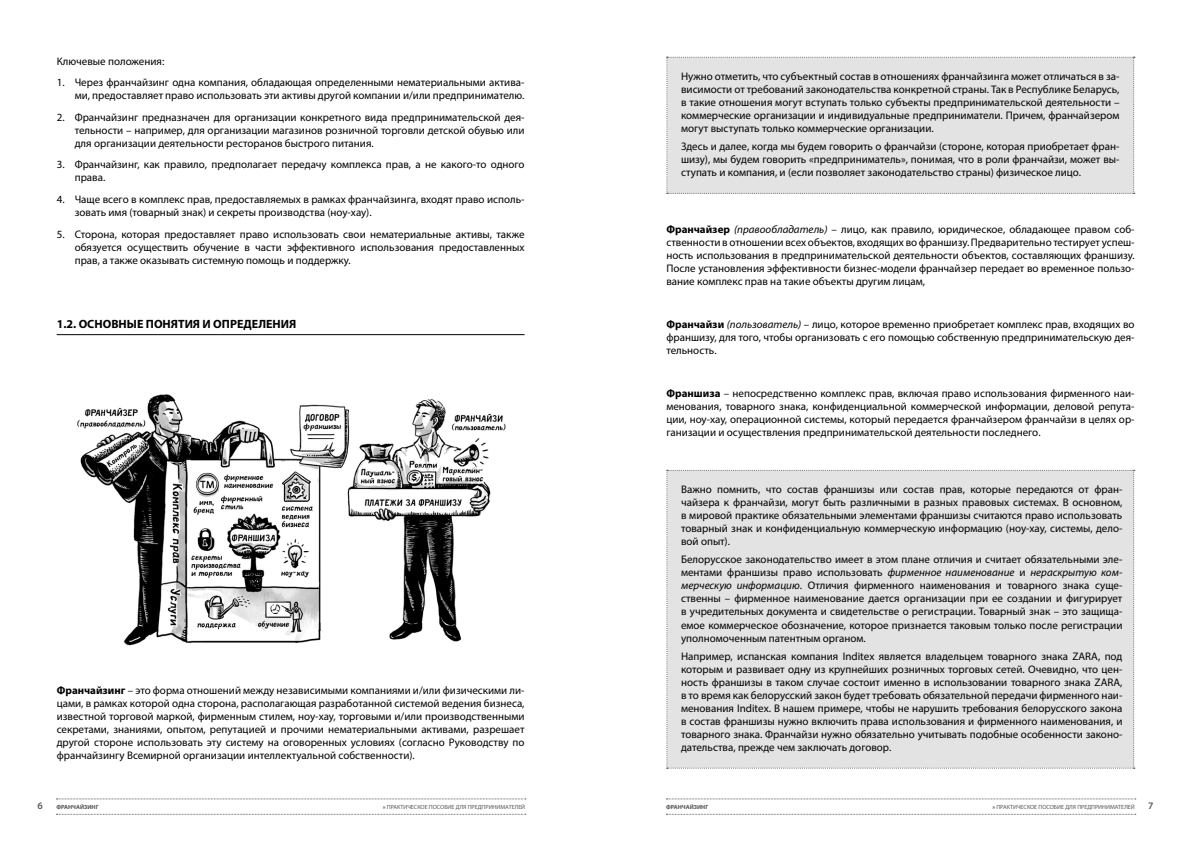
<style>
.page{position:relative;width:1191px;height:842px;background:#fff}
.page>*{position:absolute;margin:0;border:0;box-sizing:border-box;transform-origin:0 0}
.t1{font:700 12px "Myriad Pro";color:#000}
.t2{font:11px/13px "Myriad Pro";color:#000;text-align:justify}
.t3{font:600 10px "Myriad Pro";color:#575756}
.t4{font:6px "Myriad Pro";color:#575756}
.t5{font:700 6px "Myriad Pro";color:#575756}
.s1{font-weight:700}
.s2{font-style:italic}
</style>
<div class="page">
<svg style="left:666px;top:799px;width:469px;height:1px"></svg>
<svg style="left:56px;top:799px;width:470px;height:1px"></svg>
<svg style="left:56px;top:814px;width:470px;height:1px"></svg>
<svg style="left:666px;top:814px;width:469px;height:1px"></svg>
<img style="left:77px;top:394px;width:429px;height:252px">
<hr style="left:57px;top:334px;width:467px;height:1px;background:#000">
<div style="left:666px;top:57px;width:468px;height:137px;background:#e3e3e3"></div>
<div style="left:666px;top:470px;width:468px;height:299px;background:#e3e3e3"></div>
<p class="t2" style="left:57px;top:55px;width:109px">Ключевые положения:</p>
<p class="t2" style="left:57px;top:76px;width:469px;text-align:right">1. Через франчайзинг одна компания, обладающая определенными нематериальными актива&shy;ми, предоставляет право использовать эти активы другой компании и/или предпринимателю.</p>
<p class="t2" style="left:75px;top:111px;width:451px;text-indent:-18px">2. Франчайзинг предназначен для организации конкретного вида предпринимательской дея&shy;тельности – например, для организации магазинов розничной торговли детской обувью или для организации деятельности ресторанов быстрого питания.</p>
<p class="t2" style="left:75px;top:158px;width:451px;text-indent:-18px">3. Франчайзинг, как правило, предполагает передачу комплекса прав, а не какого-то одного права.</p>
<p class="t2" style="left:75px;top:193px;width:451px;text-indent:-18px">4. Чаще всего в комплекс прав, предоставляемых в рамках франчайзинга, входят право исполь&shy;зовать имя (товарный знак) и секреты производства (ноу-хау).</p>
<p class="t2" style="left:75px;top:227px;width:451px;text-indent:-18px">5. Сторона, которая предоставляет право использовать свои нематериальные активы, также обязуется осуществить обучение в части эффективного использования предоставленных прав, а также оказывать системную помощь и поддержку.</p>
<p class="t1" style="left:57px;top:316px;width:241px">1.2. ОСНОВНЫЕ ПОНЯТИЯ И ОПРЕДЕЛЕНИЯ</p>
<p class="t2" style="left:57px;top:683px;width:469px"><span class="s1">Франчайзинг</span> – это форма отношений между независимыми компаниями и/или физическими ли&shy;цами, в рамках которой одна сторона, располагающая разработанной системой ведения бизнеса, известной торговой маркой, фирменным стилем, ноу-хау, торговыми и/или производственными секретами, знаниями, опытом, репутацией и прочими нематериальными активами, разрешает другой стороне использовать эту систему на оговоренных условиях (согласно Руководству по франчайзингу Всемирной организации интеллектуальной собственности).</p>
<p class="t2" style="left:681px;top:69px;width:440px">Нужно отметить, что субъектный состав в отношениях франчайзинга может отличаться в за&shy;висимости от требований законодательства конкретной страны. Так в Республике Беларусь, в такие отношения могут вступать только субъекты предпринимательской деятельности – коммерческие организации и индивидуальные предприниматели. Причем, франчайзером могут выступать только коммерческие организации.</p>
<p class="t2" style="left:681px;top:140px;width:440px">Здесь и далее, когда мы будем говорить о франчайзи (стороне, которая приобретает фран&shy;шизу), мы будем говорить «предприниматель», понимая, что в роли франчайзи, может вы&shy;ступать и компания, и (если позволяет законодательство страны) физическое лицо.</p>
<p class="t2" style="left:666px;top:222px;width:470px"><span class="s1">Франчайзер</span> <span class="s2">(правообладатель)</span> – лицо, как правило, юридическое, обладающее правом соб&shy;ственности в отношении всех объектов, входящих во франшизу. Предварительно тестирует успеш&shy;ность использования в предпринимательской деятельности объектов, составляющих франшизу.<br>После установления эффективности бизнес-модели франчайзер передает во временное пользо&shy;вание комплекс прав на такие объекты другим лицам,</p>
<p class="t2" style="left:666px;top:317px;width:470px"><span class="s1">Франчайзи</span> <span class="s2">(пользователь)</span> – лицо, которое временно приобретает комплекс прав, входящих во франшизу, для того, чтобы организовать с его помощью собственную предпринимательскую дея&shy;тельность.</p>
<p class="t2" style="left:666px;top:386px;width:470px"><span class="s1">Франшиза</span> – непосредственно комплекс прав, включая право использования фирменного наи&shy;менования, товарного знака, конфиденциальной коммерческой информации, деловой репута&shy;ции, ноу-хау, операционной системы, который передается франчайзером франчайзи в целях ор&shy;ганизации и осуществления предпринимательской деятельности последнего.</p>
<p class="t2" style="left:681px;top:482px;width:443px">Важно помнить, что состав франшизы или состав прав, которые передаются от фран&shy;чайзера к франчайзи, могут быть различными в разных правовых системах. В основном, в мировой практике обязательными элементами франшизы считаются право использовать товарный знак и конфиденциальную коммерческую информацию (ноу-хау, системы, дело&shy;вой опыт).</p>
<p class="t2" style="left:681px;top:553px;width:443px">Белорусское законодательство имеет в этом плане отличия и считает обязательными эле&shy;ментами франшизы право использовать <span class="s2">фирменное наименование</span> и <span class="s2">нераскрытую ком&shy;мерческую информацию</span>. Отличия фирменного наименования и товарного знака суще&shy;ственны – фирменное наименование дается организации при ее создании и фигурирует в учредительных документа и свидетельстве о регистрации. Товарный знак – это защища&shy;емое коммерческое обозначение, которое признается таковым только после регистрации уполномоченным патентным органом.</p>
<p class="t2" style="left:681px;top:650px;width:443px">Например, испанская компания Inditex является владельцем товарного знака ZARA, под которым и развивает одну из крупнейших розничных торговых сетей. Очевидно, что цен&shy;ность франшизы в таком случае состоит именно в использовании товарного знака ZARA, в то время как белорусский закон будет требовать обязательной передачи фирменного наи&shy;менования Inditex. В нашем примере, чтобы не нарушить требования белорусского закона в состав франшизы нужно включить права использования и фирменного наименования, и товарного знака. Франчайзи нужно обязательно учитывать подобные особенности законо&shy;дательства, прежде чем заключать договор.</p>
<p class="t3" style="left:37px;top:800px;width:7px">6</p>
<p class="t5" style="left:56px;top:803px;width:44px">ФРАНЧАЙЗИНГ</p>
<p class="t4" style="left:383px;top:804px;width:144px"><span class="s1">»</span> ПРАКТИЧЕСКОЕ ПОСОБИЕ ДЛЯ ПРЕДПРИНИМАТЕЛЕЙ</p>
<p class="t5" style="left:666px;top:803px;width:44px">ФРАНЧАЙЗИНГ</p>
<p class="t4" style="left:992px;top:804px;width:144px"><span class="s1">»</span> ПРАКТИЧЕСКОЕ ПОСОБИЕ ДЛЯ ПРЕДПРИНИМАТЕЛЕЙ</p>
<p class="t3" style="left:1148px;top:800px;width:7px">7</p>
</div>
